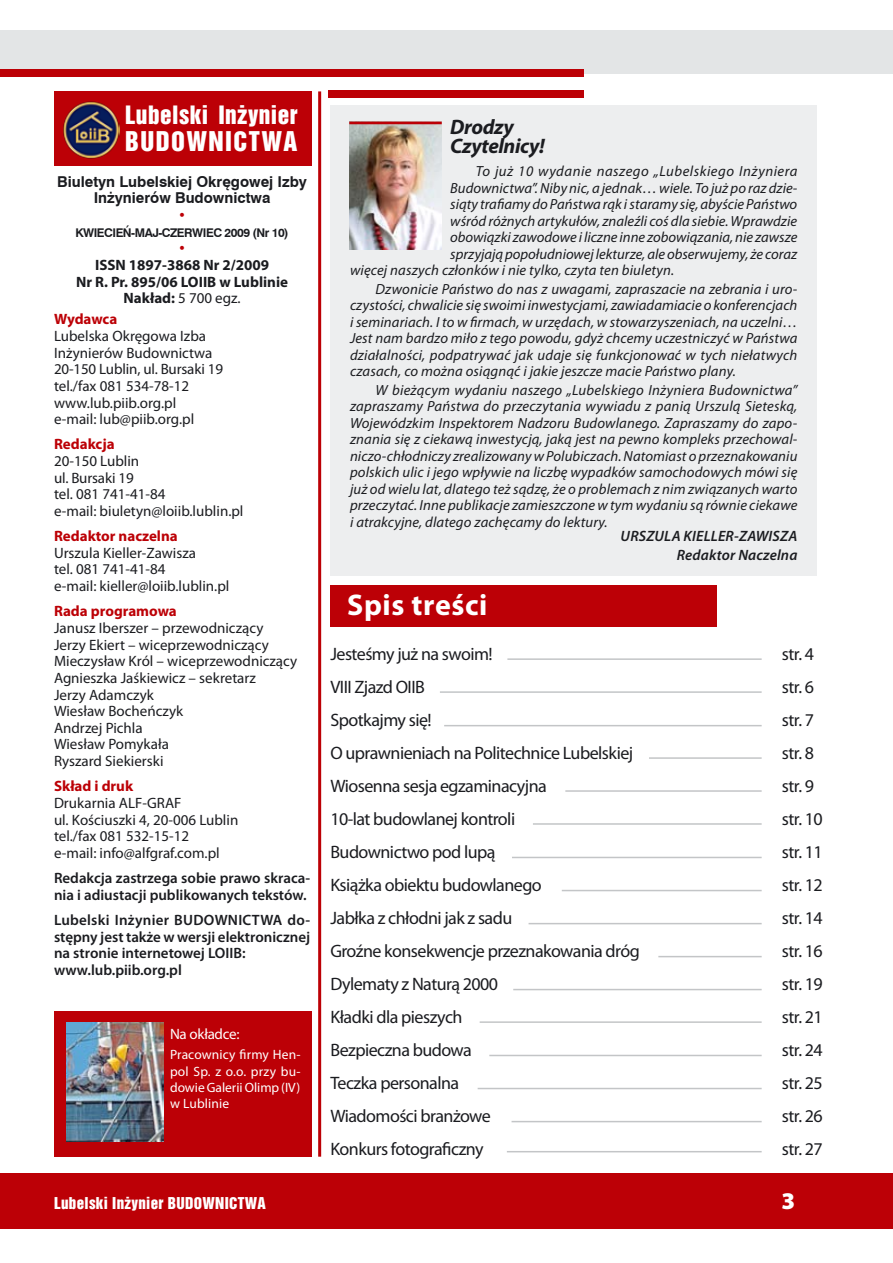
<style>
.page{position:relative;width:893px;height:1263px;background:#fff}
.page>*{position:absolute;margin:0;border:0;box-sizing:border-box;transform-origin:0 0}
.t1{font:700 30px "Myriad Pro";letter-spacing:.02em;color:#fff}
.t2{font:24.9px "Switzerland Inserat";letter-spacing:.055em;color:#fff}
.t3{font:900 24px "Myriad Pro";color:#fff}
.t4{font:23.25px "Switzerland Inserat";letter-spacing:.02em;color:#fff}
.t5{font:italic 700 21px/18.6px "Myriad Pro";letter-spacing:-.02em;color:#1b1c20}
.t6{font:18px "Myriad Pro";letter-spacing:-.03em;color:#1b1c20}
.t7{font:15px/16.6px "Myriad Pro";color:#1b1c20}
.t8{font:600 15px/16.6px "Myriad Pro";color:#1b1c20}
.t9{font:700 15px/16.6px "Myriad Pro";color:#1b1c20;text-align:center}
.t10{font:700 15px "Myriad Pro";color:#bc0006}
.t11{font:700 15px/16.6px "Swiss 721 L2";color:#1b1c20;text-align:center}
.t12{font:italic 600 15px/18.6px "Myriad Pro";letter-spacing:.01em;color:#1b1c20;text-align:right}
.t13{font:15px "Switzerland Inserat";letter-spacing:.02em;color:#fff}
.t14{font:15px "Myriad Pro";letter-spacing:-.02em;color:#fff}
.t15{font:italic 14.7px/16.5px "Myriad Pro";letter-spacing:.005em;color:#1b1c20;text-align:justify}
.t16{font:italic 14.7px "Myriad Pro";letter-spacing:.035em;color:#1b1c20}
.t17{font:13.5px/16.2px "Myriad Pro";letter-spacing:.01em;color:#fff;text-align:justify}
.t18{font:700 13.5px "Swiss 721 L2";color:#bc0006}
.t19{font:700 12px "Swiss 721 L2";letter-spacing:-.04em;color:#1b1c20}
.s1{font-weight:400}
</style>
<div class="page">
<div style="left:0;top:30px;width:893px;height:43px;background:#e3e5e6"></div>
<div style="left:0;top:1173px;width:893px;height:55px;background:#bc0006"></div>
<div style="left:0;top:70px;width:584px;height:7px;background:#bc0006"></div>
<hr style="left:318px;top:91px;width:3px;height:1066px;background:#bc0006">
<div style="left:54px;top:91px;width:257px;height:74px;background:#bc0006"></div>
<img style="left:63px;top:101px;width:56px;height:57px">
<div style="left:54px;top:1011px;width:257px;height:145px;background:#bc0006"></div>
<div style="left:328px;top:90px;width:256px;height:8px;background:#bc0006"></div>
<hr style="left:507px;top:658px;width:255px;height:2px;background:#c3c5c7">
<hr style="left:440px;top:691px;width:322px;height:2px;background:#c3c5c7">
<hr style="left:444px;top:725px;width:318px;height:1px;background:#c3c5c7">
<hr style="left:649px;top:757px;width:113px;height:2px;background:#c3c5c7">
<hr style="left:565px;top:790px;width:197px;height:2px;background:#c3c5c7">
<hr style="left:533px;top:823px;width:229px;height:2px;background:#c3c5c7">
<hr style="left:512px;top:857px;width:250px;height:1px;background:#c3c5c7">
<hr style="left:562px;top:890px;width:200px;height:1px;background:#c3c5c7">
<hr style="left:529px;top:923px;width:233px;height:1px;background:#c3c5c7">
<hr style="left:658px;top:956px;width:104px;height:1px;background:#c3c5c7">
<hr style="left:513px;top:989px;width:249px;height:1px;background:#c3c5c7">
<hr style="left:480px;top:1021px;width:282px;height:2px;background:#c3c5c7">
<hr style="left:489px;top:1055px;width:273px;height:1px;background:#c3c5c7">
<hr style="left:512px;top:1121px;width:250px;height:1px;background:#c3c5c7">
<hr style="left:507px;top:1151px;width:255px;height:1px;background:#c3c5c7">
<hr style="left:478px;top:1088px;width:284px;height:1px;background:#c3c5c7">
<div style="left:330px;top:586px;width:386px;height:41px;background:#bc0006"></div>
<div style="left:330px;top:105px;width:487px;height:470px;background:#edeeef"></div>
<img style="left:349px;top:124px;width:93px;height:126px">
<hr style="left:349px;top:122px;width:93px;height:2px;background:#bc0006">
<img style="left:66px;top:1023px;width:97px;height:118px">
<h3 class="t4" style="left:125px;top:100px;width:174px">Lubelski Inżynier</h3>
<h2 class="t2" style="left:125px;top:125px;width:174px">BUDOWNICTWA</h2>
<p class="t11" style="left:57px;top:173px;width:251px">Biuletyn Lubelskiej Okręgowej Izby<br>Inżynierów Budownictwa</p>
<p class="t18" style="left:178px;top:206px;width:9px">•</p>
<p class="t19" style="left:75px;top:224px;width:215px">KWIECIEŃ-MAJ-CZERWIEC 2009 (Nr 10)</p>
<p class="t18" style="left:178px;top:240px;width:9px">•</p>
<p class="t9" style="left:76px;top:257px;width:213px">ISSN 1897-3868 Nr 2/2009<br>Nr R. Pr. 895/06 LOIIB w Lublinie<br>Nakład: <span class="s1">5 700 egz.</span></p>
<p class="t10" style="left:54px;top:311px;width:65px">Wydawca</p>
<p class="t7" style="left:54px;top:328px;width:171px">Lubelska Okręgowa Izba<br>Inżynierów Budownictwa<br>20-150 Lublin, ul. Bursaki 19 tel./fax 081 534-78-12 www.lub.piib.org.pl<br>e-mail: lub@piib.org.pl</p>
<p class="t10" style="left:54px;top:436px;width:62px">Redakcja</p>
<p class="t7" style="left:54px;top:453px;width:191px">20-150 Lublin<br>ul. Bursaki 19<br>tel. 081 741-41-84<br>e-mail: biuletyn@loiib.lublin.pl</p>
<p class="t10" style="left:54px;top:528px;width:125px">Redaktor naczelna</p>
<p class="t7" style="left:54px;top:545px;width:177px">Urszula Kieller-Zawisza<br>tel. 081 741-41-84<br>e-mail: kieller@loiib.lublin.pl</p>
<p class="t10" style="left:54px;top:603px;width:124px">Rada programowa</p>
<p class="t7" style="left:54px;top:620px;width:245px">Janusz Iberszer – przewodniczący<br>Jerzy Ekiert – wiceprzewodniczący<br>Mieczysław Król – wiceprzewodniczący<br>Agnieszka Jaśkiewicz – sekretarz<br>Jerzy Adamczyk<br>Wiesław Bocheńczyk<br>Andrzej Pichla<br>Wiesław Pomykała<br>Ryszard Siekierski</p>
<p class="t10" style="left:54px;top:778px;width:81px">Skład i druk</p>
<p class="t7" style="left:54px;top:795px;width:186px">Drukarnia ALF-GRAF<br>ul. Kościuszki 4, 20-006 Lublin tel./fax 081 532-15-12<br>e-mail: info@alfgraf.com.pl</p>
<p class="t8" style="left:54px;top:870px;width:258px">Redakcja zastrzega sobie prawo skraca&shy;nia i adiustacji publikowanych tekstów.</p>
<p class="t8" style="left:54px;top:912px;width:258px">Lubelski Inżynier BUDOWNICTWA do&shy;stępny jest także w wersji elektronicznej na stronie internetowej LOIIB: www.lub.piib.org.pl</p>
<p class="t14" style="left:170px;top:1025px;width:71px">Na okładce:</p>
<p class="t17" style="left:170px;top:1047px;width:132px">Pracownicy firmy Hen&shy;pol Sp. z o.o. przy bu&shy;dowie Galerii Olimp (IV) w Lublinie</p>
<h3 class="t5" style="left:450px;top:118px;width:96px">Drodzy<br>Czytelnicy!</h3>
<p class="t16" style="left:476px;top:163px;width:323px">To już 10 wydanie naszego „Lubelskiego Inżyniera</p>
<p class="t15" style="left:450px;top:180px;width:349px">Budownictwa”. Niby nic, a jednak… wiele. To już po raz dzie-</p>
<p class="t15" style="left:450px;top:196px;width:349px">siąty trafiamy do Państwa rąk istaramy się, abyście Państwo</p>
<p class="t15" style="left:450px;top:213px;width:348px">wśród różnych artykułów, znaleźli coś dla siebie. Wprawdzie</p>
<p class="t15" style="left:450px;top:229px;width:349px">obowiązki zawodowe i liczne inne zobowiązania, nie zawsze</p>
<p class="t15" style="left:450px;top:246px;width:348px">sprzyjają popołudniowej lekturze, ale obserwujemy, że coraz</p>
<p class="t15" style="left:350px;top:262px;width:326px">więcej naszych członków i nie tylko, czyta ten biuletyn.</p>
<p class="t15" style="left:350px;top:281px;width:449px;text-indent:26px">Dzwonicie Państwo do nas z uwagami, zapraszacie na zebrania i uro&shy;czystości, chwalicie się swoimi inwestycjami, zawiadamiacie okonferencjach i seminariach. I to w firmach, w urzędach, w stowarzyszeniach, na uczelni… Jest nam bardzo miło z tego powodu, gdyż chcemy uczestniczyć w Państwa działalności, podpatrywać jak udaje się funkcjonować w tych niełatwych czasach, co można osiągnąć i jakie jeszcze macie Państwo plany.</p>
<p class="t15" style="left:350px;top:382px;width:449px;text-indent:26px">W bieżącym wydaniu naszego „Lubelskiego Inżyniera Budownictwa” zapraszamy Państwa do przeczytania wywiadu z panią Urszulą Sieteską, Wojewódzkim Inspektorem Nadzoru Budowlanego. Zapraszamy do zapo&shy;znania się z ciekawą inwestycją, jaką jest na pewno kompleks przechowal&shy;niczo-chłodniczy zrealizowany w Polubiczach. Natomiast o przeznakowaniu polskich ulic i jego wpływie na liczbę wypadków samochodowych mówi się już od wielu lat, dlatego też sądzę, że o problemach z nim związanych warto przeczytać. Inne publikacje zamieszczone w tym wydaniu są równie ciekawe i atrakcyjne, dlatego zachęcamy do lektury.</p>
<p class="t12" style="left:621px;top:527px;width:178px">URSZULA KIELLER-ZAWISZA<br>Redaktor Naczelna</p>
<h1 class="t1" style="left:347px;top:588px;width:142px">Spis treści</h1>
<p class="t6" style="left:330px;top:644px;width:164px">Jesteśmy już na swoim!</p>
<p class="t6" style="left:782px;top:644px;width:34px">str. 4</p>
<p class="t6" style="left:330px;top:677px;width:96px">VIII Zjazd OIIB</p>
<p class="t6" style="left:782px;top:677px;width:34px">str. 6</p>
<p class="t6" style="left:330px;top:710px;width:103px">Spotkajmy się!</p>
<p class="t6" style="left:782px;top:710px;width:34px">str. 7</p>
<p class="t6" style="left:330px;top:743px;width:304px">O uprawnieniach na Politechnice Lubelskiej</p>
<p class="t6" style="left:782px;top:743px;width:34px">str. 8</p>
<p class="t6" style="left:330px;top:776px;width:218px">Wiosenna sesja egzaminacyjna</p>
<p class="t6" style="left:782px;top:776px;width:34px">str. 9</p>
<p class="t6" style="left:330px;top:809px;width:186px">10-lat budowlanej kontroli</p>
<p class="t6" style="left:782px;top:809px;width:42px">str. 10</p>
<p class="t6" style="left:330px;top:842px;width:167px">Budownictwo pod lupą</p>
<p class="t6" style="left:782px;top:842px;width:42px">str. 11</p>
<p class="t6" style="left:330px;top:875px;width:213px">Książka obiektu budowlanego</p>
<p class="t6" style="left:782px;top:875px;width:42px">str. 12</p>
<p class="t6" style="left:330px;top:908px;width:183px">Jabłka z chłodni jak z sadu</p>
<p class="t6" style="left:782px;top:908px;width:42px">str. 14</p>
<p class="t6" style="left:330px;top:941px;width:311px">Groźne konsekwencje przeznakowania dróg</p>
<p class="t6" style="left:782px;top:941px;width:42px">str. 16</p>
<p class="t6" style="left:330px;top:974px;width:169px">Dylematy z Naturą 2000</p>
<p class="t6" style="left:782px;top:974px;width:42px">str. 19</p>
<p class="t6" style="left:330px;top:1007px;width:134px">Kładki dla pieszych</p>
<p class="t6" style="left:782px;top:1007px;width:42px">str. 21</p>
<p class="t6" style="left:330px;top:1040px;width:143px">Bezpieczna budowa</p>
<p class="t6" style="left:782px;top:1040px;width:42px">str. 24</p>
<p class="t6" style="left:330px;top:1073px;width:130px">Teczka personalna</p>
<p class="t6" style="left:782px;top:1073px;width:42px">str. 25</p>
<p class="t6" style="left:330px;top:1106px;width:162px">Wiadomości branżowe</p>
<p class="t6" style="left:782px;top:1106px;width:42px">str. 26</p>
<p class="t6" style="left:330px;top:1139px;width:155px">Konkurs fotograficzny</p>
<p class="t6" style="left:782px;top:1139px;width:42px">str. 27</p>
<p class="t13" style="left:54px;top:1194px;width:213px">Lubelski Inżynier BUDOWNICTWA</p>
<h3 class="t3" style="left:782px;top:1187px;width:15px">3</h3>
</div>
